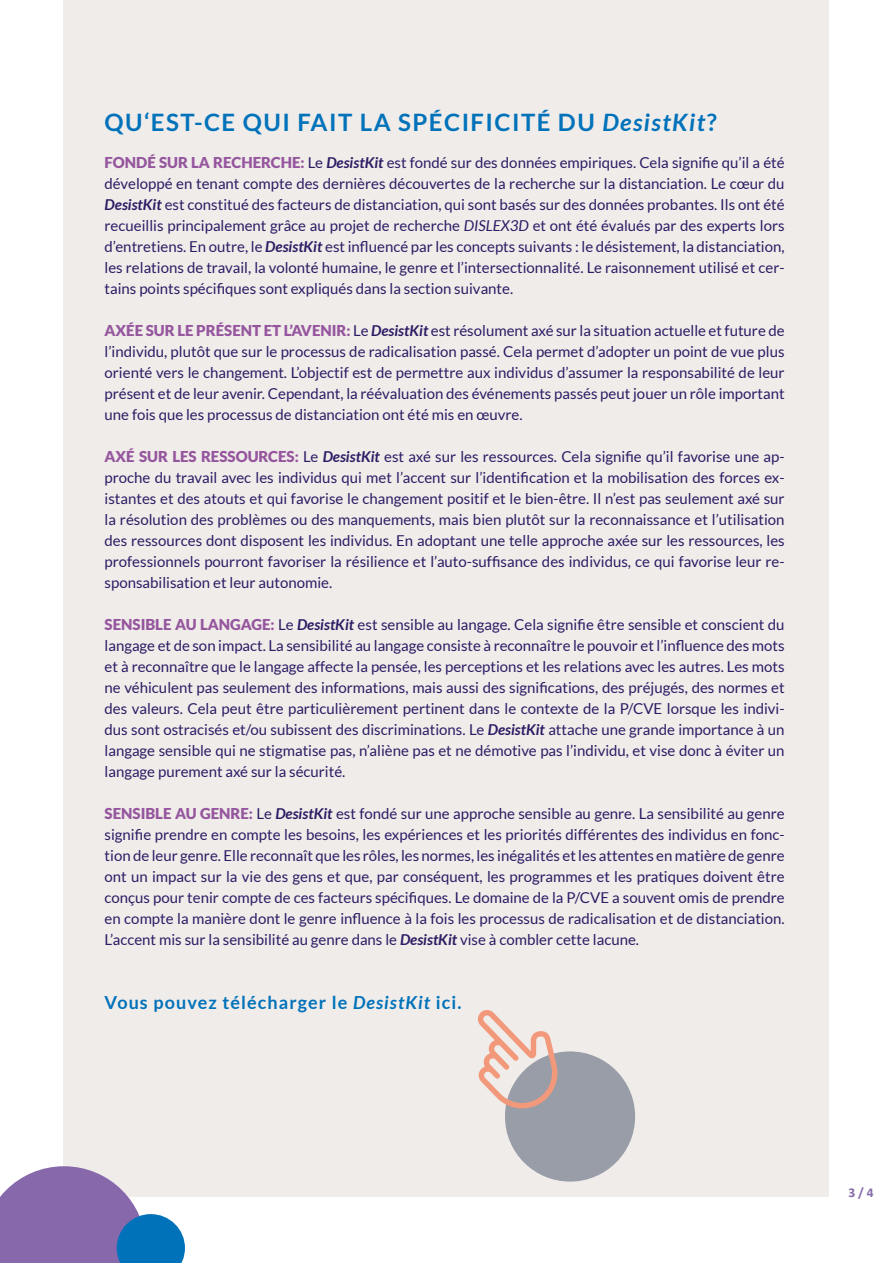
<style>
.page{position:relative;width:893px;height:1263px;background:#fff}
.page>*{position:absolute;margin:0;border:0;box-sizing:border-box;transform-origin:0 0}
.t1{font:700 24px "Lato";letter-spacing:.06em;color:#0072ba}
.t2{font:700 18px "Lato";letter-spacing:.06em;color:#0072ba}
.t3{font:15px/21px "Lato";color:#2e1b64;text-align:justify}
.t4{font:700 13.5px "Calibri";color:#8769ab}
.s1{font-style:italic}
.s2{font-weight:900;color:#95569e}
.s3{font-weight:700;font-style:italic}
</style>
<div class="page">
<div style="left:63px;top:0;width:766px;height:1196px;background:#f0ecea"></div>
<svg style="left:0;top:1166px;width:185px;height:97px"></svg>
<div style="left:505px;top:1051px;width:130px;height:130px;background:#989da8;border-radius:50%"></div>
<svg style="left:478px;top:1010px;width:80px;height:98px"></svg>
<h1 class="t1" style="left:105px;top:109px;width:614px">QU‘EST-CE QUI FAIT LA SPÉCIFICITÉ DU <span class="s1">DesistKit</span>?</h1>
<p class="t3" style="left:105px;top:152px;width:681px"><span class="s2">FONDÉ SUR LA RECHERCHE:</span> Le <span class="s3">DesistKit</span> est fondé sur des données empiriques. Cela signifie qu’il a été développé en tenant compte des dernières découvertes de la recherche sur la distanciation. Le cœur du <span class="s3">DesistKit</span> est constitué des facteurs de distanciation, qui sont basés sur des données probantes. Ils ont été recueillis principalement grâce au projet de recherche <span class="s1">DISLEX3D</span> et ont été évalués par des experts lors d’entretiens. En outre, le <span class="s3">DesistKit</span> est influencé par les concepts suivants : le désistement, la distanciation, les relations de travail, la volonté humaine, le genre et l’intersectionnalité. Le raisonnement utilisé et cer&shy;tains points spécifiques sont expliqués dans la section suivante.</p>
<p class="t3" style="left:105px;top:320px;width:682px"><span class="s2">AXÉE SUR LE PRÉSENT ET L’AVENIR:</span> Le <span class="s3">DesistKit</span> est résolument axé sur la situation actuelle et future de l’individu, plutôt que sur le processus de radicalisation passé. Cela permet d’adopter un point de vue plus orienté vers le changement. L’objectif est de permettre aux individus d’assumer la responsabilité de leur présent et de leur avenir. Cependant, la réévaluation des événements passés peut jouer un rôle important une fois que les processus de distanciation ont été mis en œuvre.</p>
<p class="t3" style="left:105px;top:446px;width:682px"><span class="s2">AXÉ SUR LES RESSOURCES:</span> Le <span class="s3">DesistKit</span> est axé sur les ressources. Cela signifie qu’il favorise une ap&shy;proche du travail avec les individus qui met l’accent sur l’identification et la mobilisation des forces ex&shy;istantes et des atouts et qui favorise le changement positif et le bien-être. Il n’est pas seulement axé sur la résolution des problèmes ou des manquements, mais bien plutôt sur la reconnaissance et l’utilisation des ressources dont disposent les individus. En adoptant une telle approche axée sur les ressources, les professionnels pourront favoriser la résilience et l’auto-suffisance des individus, ce qui favorise leur re&shy;sponsabilisation et leur autonomie.</p>
<p class="t3" style="left:105px;top:614px;width:682px"><span class="s2">SENSIBLE AU LANGAGE:</span> Le <span class="s3">DesistKit</span> est sensible au langage. Cela signifie être sensible et conscient du langage et de son impact. La sensibilité au langage consiste à reconnaître le pouvoir et l’influence des mots et à reconnaître que le langage affecte la pensée, les perceptions et les relations avec les autres. Les mots ne véhiculent pas seulement des informations, mais aussi des significations, des préjugés, des normes et des valeurs. Cela peut être particulièrement pertinent dans le contexte de la P/CVE lorsque les indivi&shy;dus sont ostracisés et/ou subissent des discriminations. Le <span class="s3">DesistKit</span> attache une grande importance à un langage sensible qui ne stigmatise pas, n’aliène pas et ne démotive pas l’individu, et vise donc à éviter un langage purement axé sur la sécurité.</p>
<p class="t3" style="left:105px;top:803px;width:681px"><span class="s2">SENSIBLE AU GENRE:</span> Le <span class="s3">DesistKit</span> est fondé sur une approche sensible au genre. La sensibilité au genre signifie prendre en compte les besoins, les expériences et les priorités différentes des individus en fonc&shy;tion de leur genre. Elle reconnaît que les rôles, les normes, les inégalités et les attentes en matière de genre ont un impact sur la vie des gens et que, par conséquent, les programmes et les pratiques doivent être conçus pour tenir compte de ces facteurs spécifiques. Le domaine de la P/CVE a souvent omis de prendre en compte la manière dont le genre influence à la fois les processus de radicalisation et de distanciation.<br>L’accent mis sur la sensibilité au genre dans le <span class="s3">DesistKit</span> vise à combler cette lacune.</p>
<p class="t2" style="left:105px;top:992px;width:358px">Vous pouvez télécharger le <span class="s1">DesistKit</span> ici.</p>
<p class="t4" style="left:849px;top:1182px;width:26px">3/4</p>
</div>
